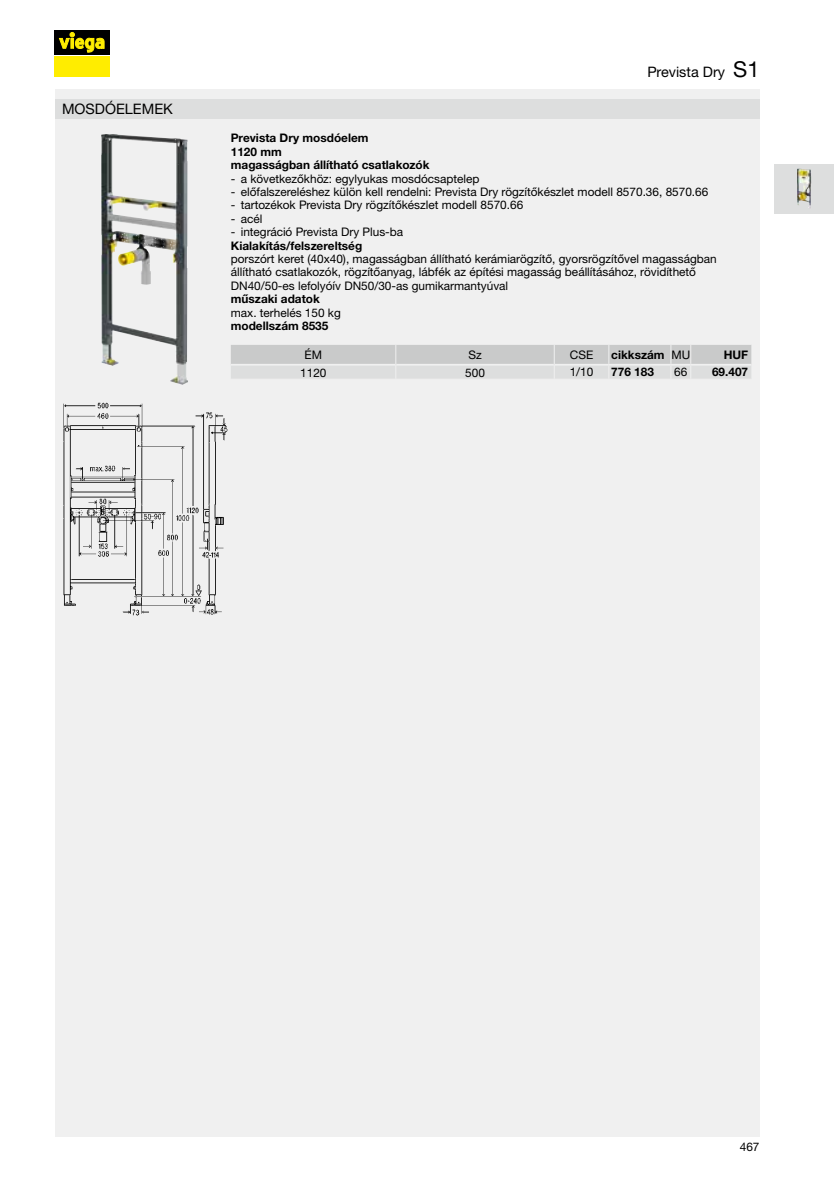
<style>
.page{position:relative;width:834px;height:1181px;background:#fff}
.page>*{position:absolute;margin:0;border:0;box-sizing:border-box;transform-origin:0 0}
.t1{font:14.35px "M Ying Hei PR Cfor Viega W4";color:#000}
.t2{font:11.9px/13.5px "M Ying Hei PR Cfor Viega W4";color:#000}
.t3{font:11.9px/13.5px "M Ying Hei PR Cfor Viega W7";color:#000}
.s1{font-size:21.88px}
.s2{font-family:"M Ying Hei PR Cfor Viega W4"}
</style>
<div class="page">
<div style="left:55px;top:89px;width:704px;height:1047px;background:#f0f0f0"></div>
<div style="left:774px;top:164px;width:59px;height:49px;background:#dddede"></div>
<img style="left:797px;top:169px;width:14px;height:39px">
<svg style="left:231px;top:345px;width:521px;height:34px;background:#d3d4d4"></svg>
<div style="left:55px;top:99px;width:704px;height:20px;background:#dddede"></div>
<img style="left:101px;top:134px;width:87px;height:251px">
<img style="left:63px;top:402px;width:165px;height:214px">
<div style="left:55px;top:56px;width:55px;height:21px;background:#ffed00"></div>
<div style="left:55px;top:30px;width:55px;height:24px;background:#000"></div>
<svg style="left:59px;top:32px;width:45px;height:21px"></svg>
<p class="t1" style="left:62px;top:100px;width:112px">MOSDÓELEMEK</p>
<p class="t1" style="left:647px;top:63px;width:113px">Prevista Dry <span class="s1">S1</span></p>
<p class="t3" style="left:231px;top:131px;width:200px">Prevista Dry mosdóelem<br>1120 mm<br>magasságban állítható csatlakozók</p>
<p class="t2" style="left:231px;top:172px;width:250px">- a következőkhöz: egylyukas mosdócsaptelep</p>
<p class="t2" style="left:231px;top:185px;width:479px">- előfalszereléshez külön kell rendelni: Prevista -Dry rögzítőkészlet modell 8570.36, 8570.66</p>
<p class="t2" style="left:231px;top:198px;width:294px">- tartozékok Prevista -Dry rögzítőkészlet modell 8570.66</p>
<p class="t2" style="left:231px;top:212px;width:33px">- acél</p>
<p class="t2" style="left:231px;top:225px;width:174px">- integráció Prevista -Dry Plus-ba</p>
<p class="t3" style="left:231px;top:238px;width:133px">Kialakítás/felszereltség</p>
<p class="t2" style="left:231px;top:252px;width:487px">porszórt keret (40x40), magasságban állítható kerámiarögzítő, gyorsrögzítővel magasságban állítható csatlakozók, rögzítőanyag, lábfék az építési magasság beállításához, rövidíthető<br>DN40/50-es lefolyóív DN50/30-as gumikarmantyúval</p>
<p class="t3" style="left:231px;top:292px;width:90px">műszaki adatok</p>
<p class="t2" style="left:231px;top:305px;width:111px">max. terhelés 150 -kg</p>
<p class="t3" style="left:231px;top:319px;width:99px">modellszám 8535</p>
<p class="t2" style="left:304px;top:348px;width:19px">ÉM</p>
<p class="t2" style="left:468px;top:348px;width:15px">Sz</p>
<p class="t2" style="left:569px;top:348px;width:25px">CSE</p>
<p class="t3" style="left:611px;top:348px;width:80px">cikkszám <span class="s2">MU</span></p>
<p class="t3" style="left:723px;top:348px;width:26px">HUF</p>
<p class="t2" style="left:300px;top:365px;width:28px">1120</p>
<p class="t2" style="left:465px;top:365px;width:21px">500</p>
<p class="t2" style="left:569px;top:365px;width:25px">1/10</p>
<p class="t3" style="left:611px;top:365px;width:44px">776 183</p>
<p class="t2" style="left:674px;top:365px;width:15px">66</p>
<p class="t3" style="left:712px;top:365px;width:38px">69.407</p>
<p class="t2" style="left:739px;top:1140px;width:21px">467</p>
</div>
